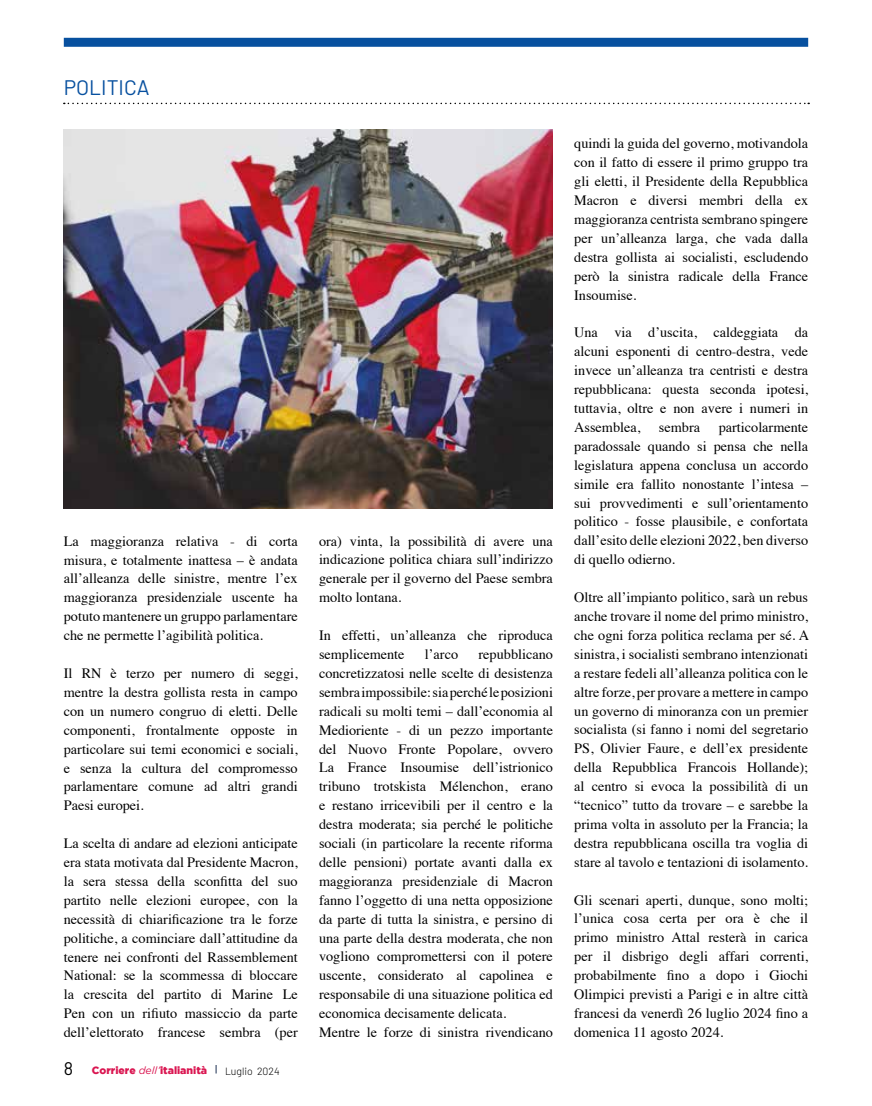
<style>
.page{position:relative;width:872px;height:1106px;background:#fff}
.page>*{position:absolute;margin:0;border:0;box-sizing:border-box;transform-origin:0 0}
.t1{font:21px "Barlow";color:#07509f}
.t2{font:14.25px/18.9px "Times";color:#000;text-align:justify}
.t3{font:900 10.5px "Gotham";color:#da1651}
.t4{font:300 10.5px "Barlow";color:#000}
.s1{font-family:"Barlow";font-weight:400;font-size:18px;color:#000}
.s2{font-weight:400;font-style:italic}
</style>
<div class="page">
<svg style="left:64px;top:103px;width:745px;height:1px"></svg>
<div style="left:64px;top:38px;width:744px;height:9px;background:#07509f"></div>
<img style="left:64px;top:130px;width:489px;height:378px">
<h1 class="t1" style="left:64px;top:73px;width:87px">POLITICA</h1>
<p class="t2" style="left:64px;top:530px;width:235px">La maggioranza relativa - di corta misura, e totalmente inattesa – è andata all’alleanza delle sinistre, mentre l’ex maggioranza presidenziale uscente ha potuto mantenere un gruppo parlamentare che ne permette l’agibilità politica.</p>
<p class="t2" style="left:64px;top:662px;width:235px">Il RN è terzo per numero di seggi, mentre la destra gollista resta in campo con un numero congruo di eletti. Delle componenti, frontalmente opposte in particolare sui temi economici e sociali, e senza la cultura del compromesso parlamentare comune ad altri grandi Paesi europei.</p>
<p class="t2" style="left:64px;top:832px;width:235px">La scelta di andare ad elezioni anticipate era stata motivata dal Presidente Macron, la sera stessa della sconfitta del suo partito nelle elezioni europee, con la necessità di chiarificazione tra le forze politiche, a cominciare dall’attitudine da tenere nei confronti del Rassemblement National: se la scommessa di bloccare la crescita del partito di Marine Le Pen con un rifiuto massiccio da parte dell’elettorato francese sembra (per</p>
<p class="t3" style="left:64px;top:1064px;width:145px"><span class="s1">8</span> Corriere <span class="s2">dell’</span>italianità</p>
<p class="t4" style="left:225px;top:1063px;width:56px">Luglio 2024</p>
<p class="t2" style="left:319px;top:530px;width:235px">ora) vinta, la possibilità di avere una indicazione politica chiara sull’indirizzo generale per il governo del Paese sembra molto lontana.</p>
<p class="t2" style="left:319px;top:624px;width:235px">In effetti, un’alleanza che riproduca semplicemente</p>
<p class="t2" style="left:319px;top:643px;width:235px;text-align:left;text-indent:159px">repubblicano concretizzatosi nelle scelte di desistenza sembra impossibile: sia perché le posizioni radicali su molti temi – dall’economia al Medioriente - di un pezzo importante del Nuovo Fronte Popolare, ovvero La France Insoumise dell’istrionico tribuno trotskista Mélenchon, erano e restano irricevibili per il centro e la destra moderata; sia perché le politiche sociali (in particolare la recente riforma delle pensioni) portate avanti dalla ex maggioranza presidenziale di Macron fanno l’oggetto di una netta opposizione da parte di tutta la sinistra, e persino di una parte della destra moderata, che non vogliono compromettersi con il potere uscente, considerato al capolinea e responsabile di una situazione politica ed economica decisamente delicata.<br>Mentre le forze di sinistra rivendicano</p>
<p class="t2" style="left:425px;top:643px;width:35px">l’arco</p>
<p class="t2" style="left:574px;top:133px;width:235px">quindi la guida del governo, motivandola con il fatto di essere il primo gruppo tra gli eletti, il Presidente della Repubblica Macron e diversi membri della ex maggioranza centrista sembrano spingere per un’alleanza larga, che vada dalla destra gollista ai socialisti, escludendo però la sinistra radicale della France Insoumise.</p>
<p class="t2" style="left:574px;top:322px;width:235px">Una via d’uscita, caldeggiata da alcuni esponenti di centro-destra, vede invece un’alleanza tra centristi e destra repubblicana: questa seconda ipotesi, tuttavia, oltre e non avere i numeri in Assemblea,</p>
<p class="t2" style="left:574px;top:416px;width:235px;text-indent:144px">particolarmente paradossale quando si pensa che nella legislatura appena conclusa un accordo simile era fallito nonostante l’intesa – sui provvedimenti e sull’orientamento politico - fosse plausibile, e confortata dall’esito delle elezioni 2022, ben diverso di quello odierno.</p>
<p class="t2" style="left:574px;top:586px;width:236px">Oltre all’impianto politico, sarà un rebus anche trovare il nome del primo ministro, che ogni forza politica reclama per sé. A sinistra, i socialisti sembrano intenzionati a restare fedeli all’alleanza politica con le altre forze, per provare a mettere in campo un governo di minoranza con un premier socialista (si fanno i nomi del segretario PS, Olivier Faure, e dell’ex presidente della Repubblica Francois Hollande); al centro si evoca la possibilità di un “tecnico” tutto da trovare – e sarebbe la prima volta in assoluto per la Francia; la destra repubblicana oscilla tra voglia di stare al tavolo e tentazioni di isolamento.</p>
<p class="t2" style="left:574px;top:889px;width:235px">Gli scenari aperti, dunque, sono molti; l’unica cosa certa per ora è che il primo ministro Attal resterà in carica per il disbrigo degli affari correnti, probabilmente fino a dopo i Giochi Olimpici previsti a Parigi e in altre città francesi da venerdì 26 luglio 2024 fino a domenica 11 agosto 2024.</p>
<p class="t2" style="left:659px;top:416px;width:43px">sembra</p>
</div>
